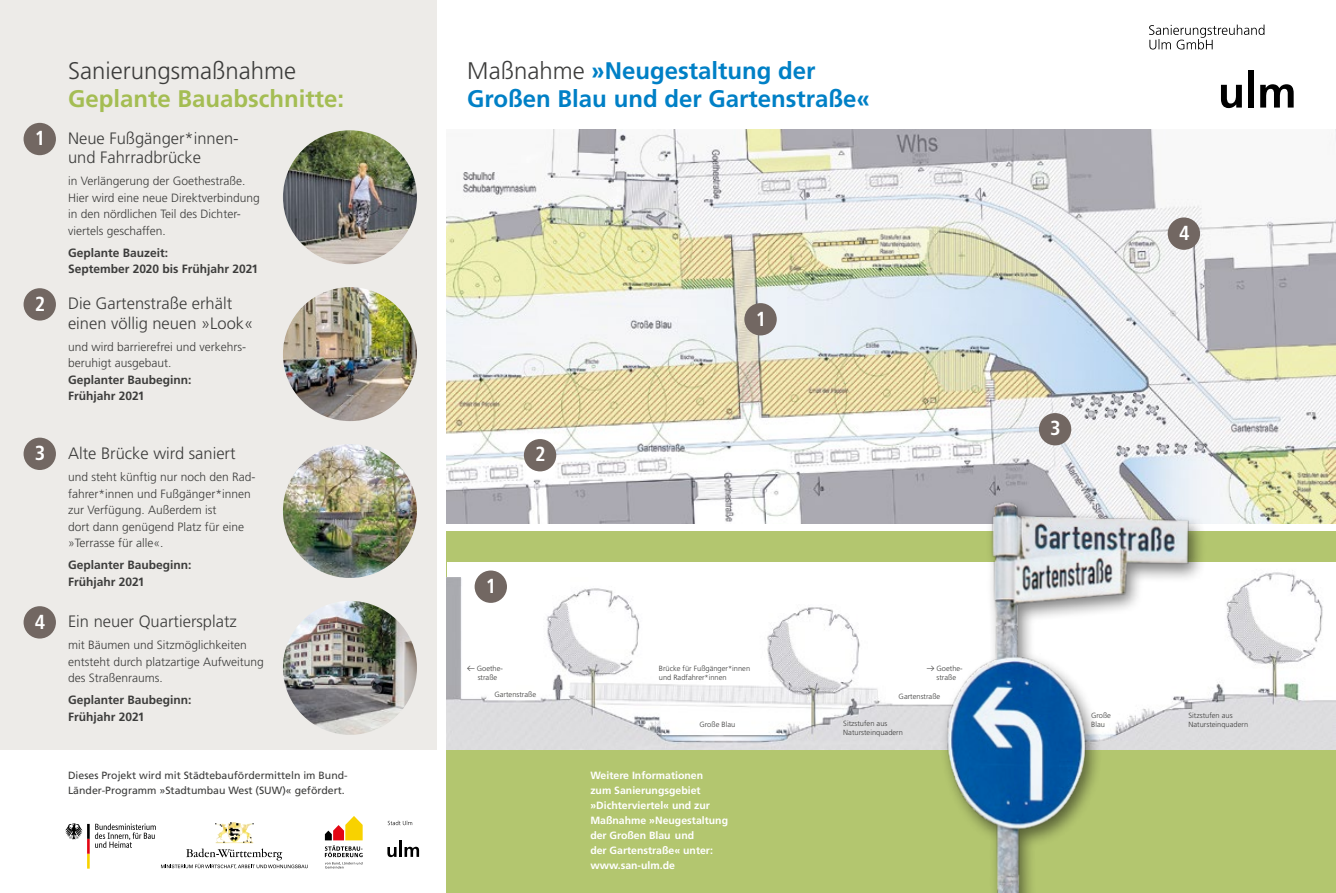
<style>
.page{position:relative;width:1336px;height:893px;background:#fff}
.page>*{position:absolute;margin:0;border:0;box-sizing:border-box;transform-origin:0 0}
.t1{font:700 24px/28.5px "Frutiger LT Std";color:#0080c6}
.t2{font:700 24px "Frutiger LT Std";color:#a4bd53}
.t3{font:300 24px "Frutiger LT Std";color:#3c3c3b}
.t4{font:700 condensed 20.25px "Frutiger LT Std";color:#fff}
.t5{font:300 16.5px/19.5px "Frutiger LT Std";color:#3c3c3b}
.t6{font:300 12px/16.5px "Frutiger LT Std";color:#3c3c3b}
.t7{font:700 12px/16.5px "Frutiger LT Std";color:#3c3c3b}
.t8{font:700 10.5px/15px "Frutiger LT Std";color:#fff}
.t9{font:10.5px/15px "Frutiger LT Std";color:#3c3c3b}
.t10{font:300 7.5px/9px "Frutiger LT Std";color:#3c3c3b}
.s1{font-weight:300;color:#3c3c3b}
.s2{font-family:"Netto Icons OT";font-weight:400}
</style>
<div class="page">
<div style="left:446px;top:531px;width:889px;height:362px;background:#b3c66f"></div>
<div style="left:0;top:0;width:436px;height:749px;background:#edebe8"></div>
<img style="left:446px;top:130px;width:889px;height:393px">
<img style="left:283px;top:601px;width:134px;height:134px;border-radius:67px">
<img style="left:283px;top:444px;width:134px;height:134px;border-radius:67px">
<img style="left:283px;top:287px;width:134px;height:134px;border-radius:67px">
<img style="left:283px;top:130px;width:134px;height:134px;border-radius:67px">
<svg style="left:1149px;top:25px;width:115px;height:25px"></svg>
<svg style="left:1221px;top:85px;width:20px;height:23px"></svg>
<div style="left:1247px;top:70px;width:6px;height:38px;background:#000"></div>
<svg style="left:1260px;top:84px;width:33px;height:24px"></svg>
<div style="left:744px;top:303px;width:32px;height:32px;background:#726762;border-radius:50%"></div>
<div style="left:1038px;top:413px;width:33px;height:32px;background:#726762;border-radius:50%"></div>
<div style="left:1167px;top:217px;width:32px;height:33px;background:#726762;border-radius:50%"></div>
<div style="left:524px;top:439px;width:32px;height:32px;background:#726762;border-radius:50%"></div>
<div style="left:24px;top:123px;width:32px;height:32px;background:#726762;border-radius:50%"></div>
<div style="left:24px;top:288px;width:32px;height:33px;background:#726762;border-radius:50%"></div>
<div style="left:24px;top:438px;width:32px;height:32px;background:#726762;border-radius:50%"></div>
<div style="left:24px;top:606px;width:32px;height:33px;background:#726762;border-radius:50%"></div>
<div style="left:446px;top:562px;width:681px;height:187px;background:#fff"></div>
<img style="left:446px;top:578px;width:464px;height:171px">
<img style="left:1205px;top:562px;width:130px;height:187px">
<img style="left:910px;top:486px;width:295px;height:407px">
<div style="left:474px;top:570px;width:33px;height:33px;background:#726762;border-radius:50%"></div>
<svg style="left:388px;top:821px;width:24px;height:4px"></svg>
<svg style="left:387px;top:847px;width:9px;height:10px"></svg>
<hr style="left:399px;top:841px;width:3px;height:16px;background:#000">
<svg style="left:404px;top:847px;width:15px;height:10px"></svg>
<svg style="left:325px;top:816px;width:37px;height:52px"></svg>
<svg style="left:65px;top:823px;width:243px;height:46px"></svg>
<svg style="left:926px;top:665px;width:8px;height:6px"></svg>
<h2 class="t4" style="left:35px;top:126px;width:12px">1</h2>
<h2 class="t4" style="left:35px;top:292px;width:12px">2</h2>
<h2 class="t4" style="left:35px;top:441px;width:12px">3</h2>
<h2 class="t4" style="left:35px;top:610px;width:12px">4</h2>
<h1 class="t3" style="left:68px;top:57px;width:230px">Sanierungsmaßnahme</h1>
<h1 class="t2" style="left:68px;top:85px;width:278px">Geplante Bauabschnitte:</h1>
<h3 class="t5" style="left:68px;top:129px;width:172px">Neue Fußgänger*innen&shy;und Fahrradbrücke</h3>
<p class="t6" style="left:68px;top:173px;width:193px">in Verlängerung der Goethestraße.<br>Hier wird eine neue Direktverbindung in den nördlichen Teil des Dichter&shy;viertels geschaffen.</p>
<p class="t7" style="left:68px;top:245px;width:192px">Geplante Bauzeit:<br>September 2020 bis Frühjahr 2021</p>
<h3 class="t5" style="left:68px;top:294px;width:187px">Die Gartenstraße erhält einen völlig neuen »Look«</h3>
<p class="t6" style="left:68px;top:339px;width:180px">und wird barrierefrei und verkehrs&shy;beruhigt ausgebaut.</p>
<p class="t7" style="left:68px;top:371px;width:125px">Geplanter Baubeginn:<br>Frühjahr 2021</p>
<h3 class="t5" style="left:68px;top:444px;width:169px">Alte Brücke wird saniert</h3>
<p class="t6" style="left:68px;top:469px;width:189px">und steht künftig nur noch den Rad&shy;fahrer*innen und Fußgänger*innen zur Verfügung. Außerdem ist<br>dort dann genügend Platz für eine »Terrasse für alle«.</p>
<p class="t7" style="left:68px;top:557px;width:125px">Geplanter Baubeginn:<br>Frühjahr 2021</p>
<h3 class="t5" style="left:68px;top:612px;width:170px">Ein neuer Quartiersplatz</h3>
<p class="t6" style="left:68px;top:637px;width:197px">mit Bäumen und Sitzmöglichkeiten entsteht durch platzartige Aufweitung des Straßenraums.</p>
<p class="t7" style="left:68px;top:692px;width:125px">Geplanter Baubeginn:<br>Frühjahr 2021</p>
<p class="t9" style="left:68px;top:767px;width:281px">Dieses Projekt wird mit Städtebaufördermitteln im Bund-<br>Länder-Programm »Stadtumbau West (SUW)« gefördert.</p>
<h1 class="t1" style="left:467px;top:56px;width:404px"><span class="s1">Maßnahme</span> »Neugestaltung der<br>Großen Blau und der Gartenstraße«</h1>
<h2 class="t4" style="left:535px;top:442px;width:12px">2</h2>
<h2 class="t4" style="left:486px;top:574px;width:12px">1</h2>
<h2 class="t4" style="left:755px;top:306px;width:12px">1</h2>
<p class="t10" style="left:658px;top:664px;width:93px">Brücke für Fußgänger*innen und Radfahrer*innen</p>
<p class="t10" style="left:477px;top:664px;width:27px;text-indent:-11px"><span class="s2">a</span>Goethe&shy;straße</p>
<p class="t10" style="left:936px;top:664px;width:28px">Goethe&shy;straße</p>
<p class="t10" style="left:494px;top:690px;width:43px">Gartenstraße</p>
<p class="t10" style="left:898px;top:692px;width:43px">Gartenstraße</p>
<p class="t10" style="left:843px;top:719px;width:61px">Sitzstufen aus<br>Natursteinquadern</p>
<p class="t10" style="left:699px;top:720px;width:37px">Große Blau</p>
<p class="t8" style="left:590px;top:768px;width:139px">Weitere Informationen<br>zum Sanierungsgebiet »Dichterviertel« und zur<br>Maßnahme »Neugestaltung der Großen Blau und<br>der Gartenstraße« unter: www.san-ulm.de</p>
<h2 class="t4" style="left:1050px;top:416px;width:12px">3</h2>
<h2 class="t4" style="left:1178px;top:221px;width:12px">4</h2>
<p class="t10" style="left:1090px;top:711px;width:21px">Große<br>Blau</p>
<p class="t10" style="left:1188px;top:711px;width:61px">Sitzstufen aus<br>Natursteinquadern</p>
</div>
